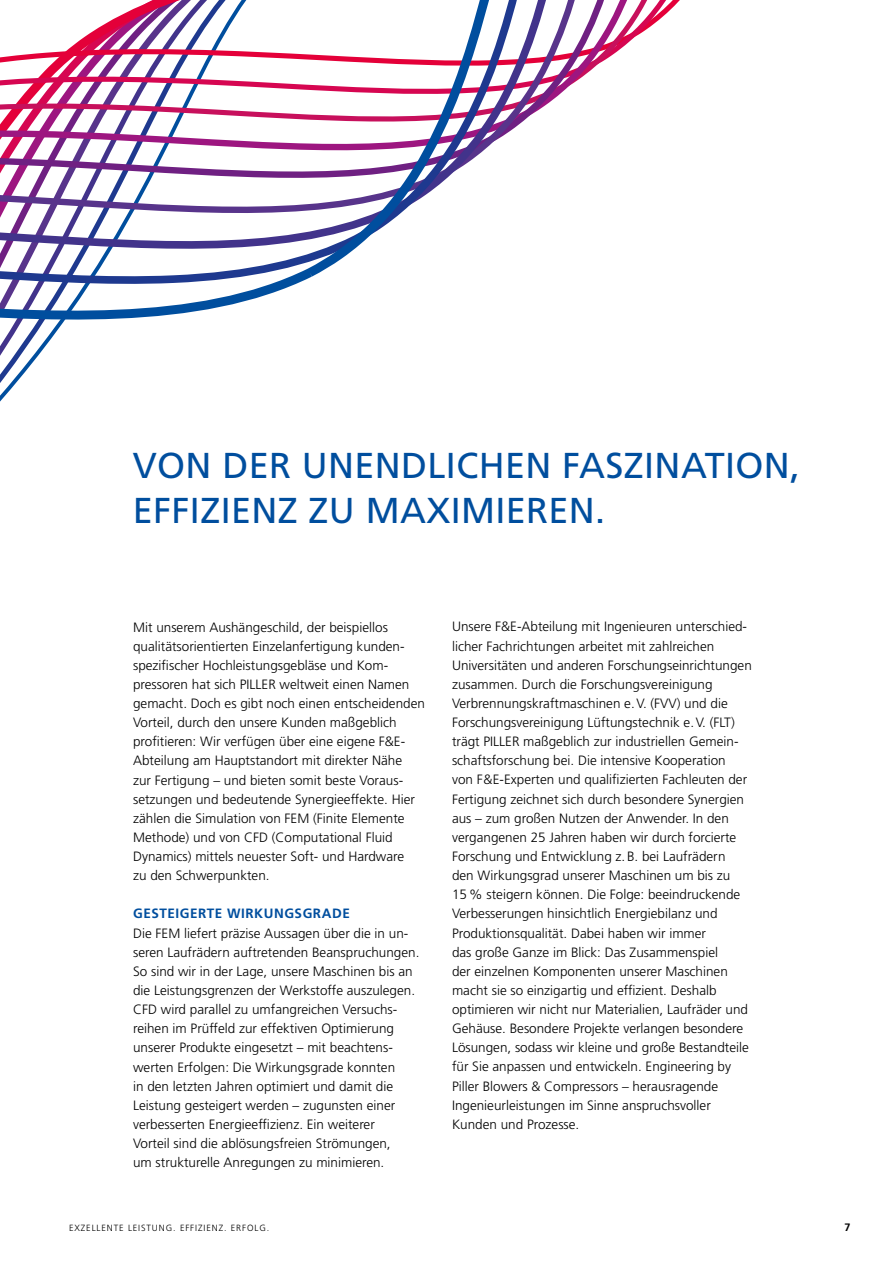
<style>
.page{position:relative;width:893px;height:1263px;background:#fff}
.page>*{position:absolute;margin:0;border:0;box-sizing:border-box;transform-origin:0 0}
.t1{font:36px/44.7px "Frutiger LT Std";letter-spacing:.01em;color:#004e9e}
.t2{font:300 13.5px/19.2px "Frutiger LT Std";color:#000}
.t3{font:700 13.5px "Frutiger LT Std";letter-spacing:.04em;color:#004e9e}
.t4{font:700 10.8px "Frutiger LT Std";color:#000}
.t5{font:300 9px "Frutiger LT Std";letter-spacing:.1em;color:#000}
</style>
<div class="page">
<svg style="left:0;top:0;width:680px;height:402px"></svg>
<h1 class="t1" style="left:133px;top:444px;width:669px">VON DER UNENDLICHEN FASZINATION,<br>EFFIZIENZ ZU MAXIMIEREN.</h1>
<p class="t2" style="left:133px;top:617px;width:293px">Mit unserem Aushängeschild, der beispiellos qualitätsorientierten Einzelanfertigung kunden&shy;spezifischer Hochleistungsgebläse und Kom&shy;pressoren hat sich PILLER weltweit einen Namen gemacht. Doch es gibt noch einen entscheidenden Vorteil, durch den unsere Kunden maßgeblich profitieren: Wir verfügen über eine eigene F&amp;E-Abteilung am Hauptstandort mit direkter Nähe<br>zur Fertigung – und bieten somit beste Voraus&shy;setzungen und bedeutende Synergieeffekte. Hier zählen die Simulation von FEM (Finite Elemente Methode) und von CFD (Computational Fluid Dynamics) mittels neuester Soft- und Hardware<br>zu den Schwerpunkten.</p>
<p class="t3" style="left:133px;top:906px;width:218px">GESTEIGERTE WIRKUNGSGRADE</p>
<p class="t2" style="left:133px;top:923px;width:288px">Die FEM liefert präzise Aussagen über die in un&shy;seren Laufrädern auftretenden Beanspruchungen.<br>So sind wir in der Lage, unsere Maschinen bis an die Leistungsgrenzen der Werkstoffe auszulegen.<br>CFD wird parallel zu umfangreichen Versuchs&shy;reihen im Prüffeld zur effektiven Optimierung unserer Produkte eingesetzt – mit beachtens&shy;werten Erfolgen: Die Wirkungsgrade konnten<br>in den letzten Jahren optimiert und damit die Leistung gesteigert werden – zugunsten einer verbesserten Energieeffizienz. Ein weiterer<br>Vorteil sind die ablösungsfreien Strömungen,<br>um strukturelle Anregungen zu minimieren.</p>
<p class="t2" style="left:452px;top:617px;width:301px">Unsere F&amp;E-Abteilung mit Ingenieuren unterschied&shy;licher Fachrichtungen arbeitet mit zahlreichen Universitäten und anderen Forschungseinrichtungen zusammen. Durch die Forschungsvereinigung Verbrennungskraftmaschinen e.V. (FVV) und die Forschungsvereinigung Lüftungstechnik e.V. (FLT) trägt PILLER maßgeblich zur industriellen Gemein&shy;schaftsforschung bei. Die intensive Kooperation<br>von F&amp;E-Experten und qualifizierten Fachleuten der Fertigung zeichnet sich durch besondere Synergien aus – zum großen Nutzen der Anwender. In den vergangenen 25 Jahren haben wir durch forcierte Forschung und Entwicklung z.B. bei Laufrädern<br>den Wirkungsgrad unserer Maschinen um bis zu<br>15 % steigern können. Die Folge: beeindruckende Verbesserungen hinsichtlich Energiebilanz und Produktionsqualität. Dabei haben wir immer<br>das große Ganze im Blick: Das Zusammenspiel<br>der einzelnen Komponenten unserer Maschinen macht sie so einzigartig und effizient. Deshalb optimieren wir nicht nur Materialien, Laufräder und Gehäuse. Besondere Projekte verlangen besondere Lösungen, sodass wir kleine und große Bestandteile für Sie anpassen und entwickeln. Engineering by Piller Blowers &amp; Compressors – herausragende Ingenieurleistungen im Sinne anspruchsvoller Kunden und Prozesse.</p>
<p class="t5" style="left:69px;top:1223px;width:202px">EXZELLENTE LEISTUNG. EFFIZIENZ. ERFOLG.</p>
<p class="t4" style="left:844px;top:1221px;width:8px">7</p>
</div>
